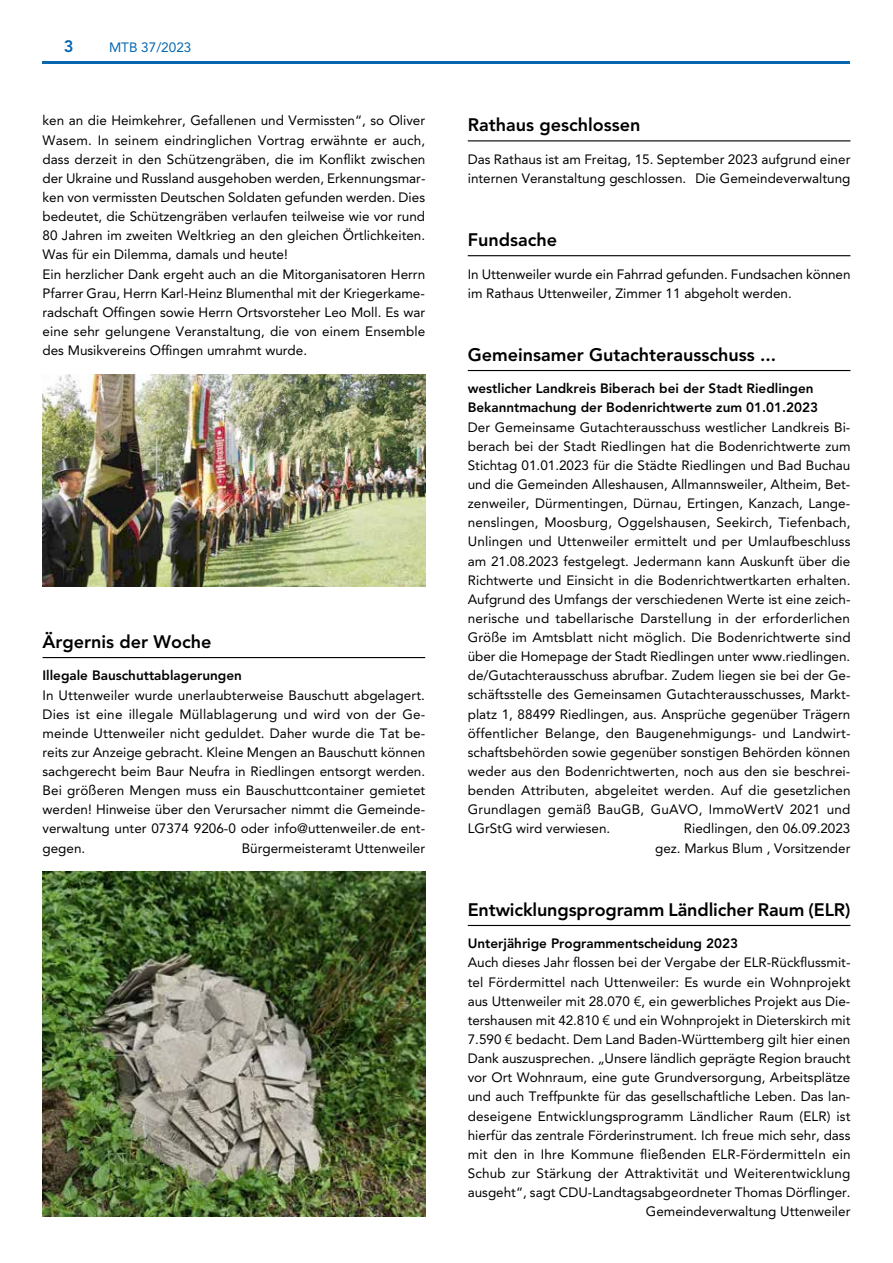
<style>
.page{position:relative;width:893px;height:1263px;background:#fff}
.page>*{position:absolute;margin:0;border:0;box-sizing:border-box;transform-origin:0 0}
.t1{font:800 18px "Avenir LT Pro";color:#000}
.t2{font:800 16.5px "Avenir LT Pro";color:#0666b0}
.t3{font:13.5px/19.2px "Avenir LT Pro";color:#000}
.t4{font:800 13.5px/19.2px "Avenir LT Pro";color:#000}
.t5{font:13.5px "Avenir LT Pro";color:#0666b0}
</style>
<div class="page">
<hr style="left:43px;top:62px;width:807px;height:2px;background:#0666b0">
<hr style="left:43px;top:657px;width:382px;height:1px;background:#000">
<hr style="left:468px;top:140px;width:382px;height:1px;background:#000">
<hr style="left:468px;top:255px;width:382px;height:1px;background:#000">
<hr style="left:468px;top:370px;width:382px;height:1px;background:#000">
<hr style="left:468px;top:925px;width:382px;height:1px;background:#000">
<img style="left:43px;top:374px;width:382px;height:213px">
<img style="left:43px;top:872px;width:382px;height:344px">
<p class="t2" style="left:64px;top:36px;width:11px">3</p>
<p class="t5" style="left:109px;top:39px;width:84px">MTB 37/2023</p>
<p class="t3" style="left:43px;top:111px;width:384px">ken an die Heimkehrer, Gefallenen und Vermissten“, so Oliver Wasem. In seinem eindringlichen Vortrag erwähnte er auch, dass derzeit in den Schützengräben, die im Konflikt zwischen der Ukraine und Russland ausgehoben werden, Erkennungsmar&shy;ken von vermissten Deutschen Soldaten gefunden werden. Dies bedeutet, die Schützengräben verlaufen teilweise wie vor rund 80 Jahren im zweiten Weltkrieg an den gleichen Örtlichkeiten.<br>Was für ein Dilemma, damals und heute!<br>Ein herzlicher Dank ergeht auch an die Mitorganisatoren Herrn Pfarrer Grau, Herrn Karl-Heinz Blumenthal mit der Kriegerkame&shy;radschaft Offingen sowie Herrn Ortsvorsteher Leo Moll. Es war eine sehr gelungene Veranstaltung, die von einem Ensemble des Musikvereins Offingen umrahmt wurde.</p>
<h1 class="t1" style="left:43px;top:631px;width:170px">Ärgernis der Woche</h1>
<p class="t4" style="left:43px;top:666px;width:201px">Illegale Bauschuttablagerungen</p>
<p class="t3" style="left:43px;top:685px;width:384px;text-align:justify">In Uttenweiler wurde unerlaubterweise Bauschutt abgelagert.<br>Dies ist eine illegale Müllablagerung und wird von der Ge&shy;meinde Uttenweiler nicht geduldet. Daher wurde die Tat be&shy;reits zur Anzeige gebracht. Kleine Mengen an Bauschutt können sachgerecht beim Baur Neufra in Riedlingen entsorgt werden.<br>Bei größeren Mengen muss ein Bauschuttcontainer gemietet werden! Hinweise über den Verursacher nimmt die Gemeinde&shy;verwaltung unter 07374 9206-0 oder info@uttenweiler.de ent&shy;gegen.</p>
<p class="t3" style="left:242px;top:838px;width:185px">Bürgermeisteramt Uttenweiler</p>
<h1 class="t1" style="left:468px;top:115px;width:174px">Rathaus geschlossen</h1>
<p class="t3" style="left:468px;top:149px;width:384px">Das Rathaus ist am Freitag, 15. September 2023 aufgrund einer internen Veranstaltung geschlossen. Die Gemeindeverwaltung</p>
<h1 class="t1" style="left:468px;top:229px;width:91px">Fundsache</h1>
<p class="t3" style="left:468px;top:264px;width:384px">In Uttenweiler wurde ein Fahrrad gefunden. Fundsachen können im Rathaus Uttenweiler, Zimmer 11 abgeholt werden.</p>
<h1 class="t1" style="left:468px;top:344px;width:310px">Gemeinsamer Gutachterausschuss ...</h1>
<p class="t4" style="left:468px;top:379px;width:352px">westlicher Landkreis Biberach bei der Stadt Riedlingen<br>Bekanntmachung der Bodenrichtwerte zum 01.01.2023</p>
<p class="t3" style="left:468px;top:417px;width:384px;text-align:justify">Der Gemeinsame Gutachterausschuss westlicher Landkreis Bi&shy;berach bei der Stadt Riedlingen hat die Bodenrichtwerte zum Stichtag 01.01.2023 für die Städte Riedlingen und Bad Buchau und die Gemeinden Alleshausen, Allmannsweiler, Altheim, Bet&shy;zenweiler, Dürmentingen, Dürnau, Ertingen, Kanzach, Lange&shy;nenslingen, Moosburg, Oggelshausen, Seekirch, Tiefenbach, Unlingen und Uttenweiler ermittelt und per Umlaufbeschluss am 21.08.2023 festgelegt. Jedermann kann Auskunft über die Richtwerte und Einsicht in die Bodenrichtwertkarten erhalten.<br>Aufgrund des Umfangs der verschiedenen Werte ist eine zeich&shy;nerische und tabellarische Darstellung in der erforderlichen Größe im Amtsblatt nicht möglich. Die Bodenrichtwerte sind über die Homepage der Stadt Riedlingen unter www.riedlingen. de/Gutachterausschuss abrufbar. Zudem liegen sie bei der Ge&shy;schäftsstelle des Gemeinsamen Gutachterausschusses, Markt&shy;platz 1, 88499 Riedlingen, aus. Ansprüche gegenüber Trägern öffentlicher Belange, den Baugenehmigungs- und Landwirt&shy;schaftsbehörden sowie gegenüber sonstigen Behörden können weder aus den Bodenrichtwerten, noch aus den sie beschrei&shy;benden Attributen, abgeleitet werden. Auf die gesetzlichen Grundlagen gemäß BauGB, GuAVO, ImmoWertV 2021 und LGrStG wird verwiesen.</p>
<p class="t3" style="left:655px;top:819px;width:197px;text-align:right">Riedlingen, den 06.09.2023 gez. Markus Blum , Vorsitzender</p>
<h1 class="t1" style="left:468px;top:899px;width:384px">Entwicklungsprogramm Ländlicher Raum (ELR)</h1>
<p class="t4" style="left:468px;top:934px;width:272px">Unterjährige Programmentscheidung 2023</p>
<p class="t3" style="left:468px;top:953px;width:384px;text-align:right">Auch dieses Jahr flossen bei der Vergabe der ELR-Rückflussmit&shy;tel Fördermittel nach Uttenweiler: Es wurde ein Wohnprojekt aus Uttenweiler mit 28.070 €, ein gewerbliches Projekt aus Die&shy;tershausen mit 42.810 € und ein Wohnprojekt in Dieterskirch mit 7.590 € bedacht. Dem Land Baden-Württemberg gilt hier einen Dank auszusprechen. „Unsere ländlich geprägte Region braucht vor Ort Wohnraum, eine gute Grundversorgung, Arbeitsplätze und auch Treffpunkte für das gesellschaftliche Leben. Das lan&shy;deseigene Entwicklungsprogramm Ländlicher Raum (ELR) ist hierfür das zentrale Förderinstrument. Ich freue mich sehr, dass mit den in Ihre Kommune fließenden ELR-Fördermitteln ein Schub zur Stärkung der Attraktivität und Weiterentwicklung ausgeht“, sagt CDU-Landtagsabgeordneter Thomas Dörflinger.<br>Gemeindeverwaltung Uttenweiler</p>
</div>
